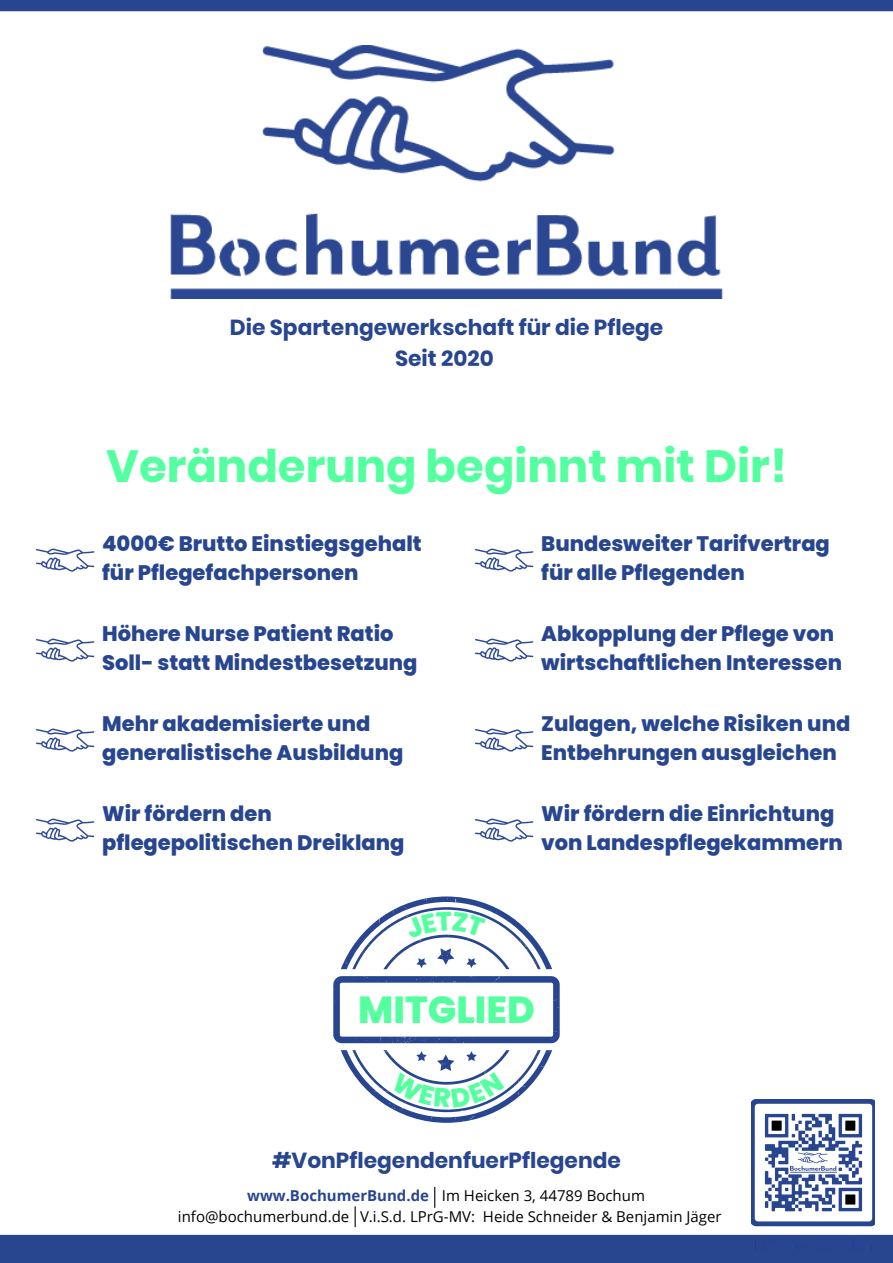
<style>
.page{position:relative;width:893px;height:1263px;background:#fff}
.page>*{position:absolute;margin:0;border:0;box-sizing:border-box;transform-origin:0 0}
.t1{font:700 45px "Poppins";color:#54ff9f}
.t2{font:800 37.72px "Poppins";color:#54ff9f}
.t3{font:700 21.75px/30.4px "Poppins";color:#284690;text-align:center}
.t4{font:800 21px/29.2px "Poppins";color:#284690}
.t5{font:15px/20.9px "Open Sans";color:#000;text-align:center}
.s1{font-weight:700;color:#284690}
</style>
<div class="page">
<img style="left:171px;top:45px;width:551px;height:254px">
<div style="left:0;top:1235px;width:893px;height:28px;background:#284690"></div>
<img style="left:34px;top:527px;width:62px;height:61px;border-radius:50%">
<img style="left:34px;top:617px;width:62px;height:61px;border-radius:50%">
<img style="left:34px;top:707px;width:62px;height:62px;border-radius:50%">
<img style="left:34px;top:797px;width:62px;height:62px;border-radius:50%">
<img style="left:473px;top:527px;width:62px;height:61px;border-radius:50%">
<img style="left:473px;top:617px;width:62px;height:61px;border-radius:50%">
<img style="left:473px;top:707px;width:62px;height:62px;border-radius:50%">
<img style="left:473px;top:797px;width:62px;height:62px;border-radius:50%">
<div style="left:0;top:0;width:893px;height:11px;background:#284690"></div>
<svg style="left:434px;top:1187px;width:1px;height:21px"></svg>
<hr style="left:354px;top:1206px;width:2px;height:21px;background:#000">
<svg style="left:333px;top:896px;width:226px;height:227px"></svg>
<img style="left:752px;top:1099px;width:122px;height:152px">
<svg style="left:404px;top:911px;width:82px;height:28px"></svg>
<svg style="left:391px;top:1072px;width:113px;height:35px"></svg>
<p class="t3" style="left:230px;top:312px;width:435px">Die Spartengewerkschaft für die Pflege<br>Seit 2020</p>
<h1 class="t1" style="left:106px;top:434px;width:682px">Veränderung beginnt mit Dir!</h1>
<p class="t4" style="left:102px;top:529px;width:321px">4000€ Brutto Einstiegsgehalt für Pflegefachpersonen</p>
<p class="t4" style="left:102px;top:619px;width:317px">Höhere Nurse Patient Ratio<br>Soll- statt Mindestbesetzung</p>
<p class="t4" style="left:102px;top:709px;width:303px">Mehr akademisierte und generalistische Ausbildung</p>
<p class="t4" style="left:102px;top:799px;width:304px">Wir fördern den pflegepolitischen Dreiklang</p>
<p class="t4" style="left:541px;top:529px;width:290px">Bundesweiter Tarifvertrag für alle Pflegenden</p>
<p class="t4" style="left:541px;top:619px;width:302px">Abkopplung der Pflege von wirtschaftlichen Interessen</p>
<p class="t4" style="left:541px;top:709px;width:311px">Zulagen, welche Risiken und<br>Entbehrungen ausgleichen</p>
<p class="t4" style="left:541px;top:799px;width:303px">Wir fördern die Einrichtung von Landespflegekammern</p>
<h2 class="t2" style="left:358px;top:983px;width:178px">MITGLIED</h2>
<p class="t3" style="left:272px;top:1145px;width:350px">#VonPflegendenfuerPflegende</p>
<p class="t5" style="left:178px;top:1185px;width:545px"><span class="s1">www.BochumerBund.de</span> Im Heicken 3, 44789 Bochum info@bochumerbund.de V.i.S.d. LPrG-MV: Heide Schneider &amp; Benjamin Jäger</p>
</div>
